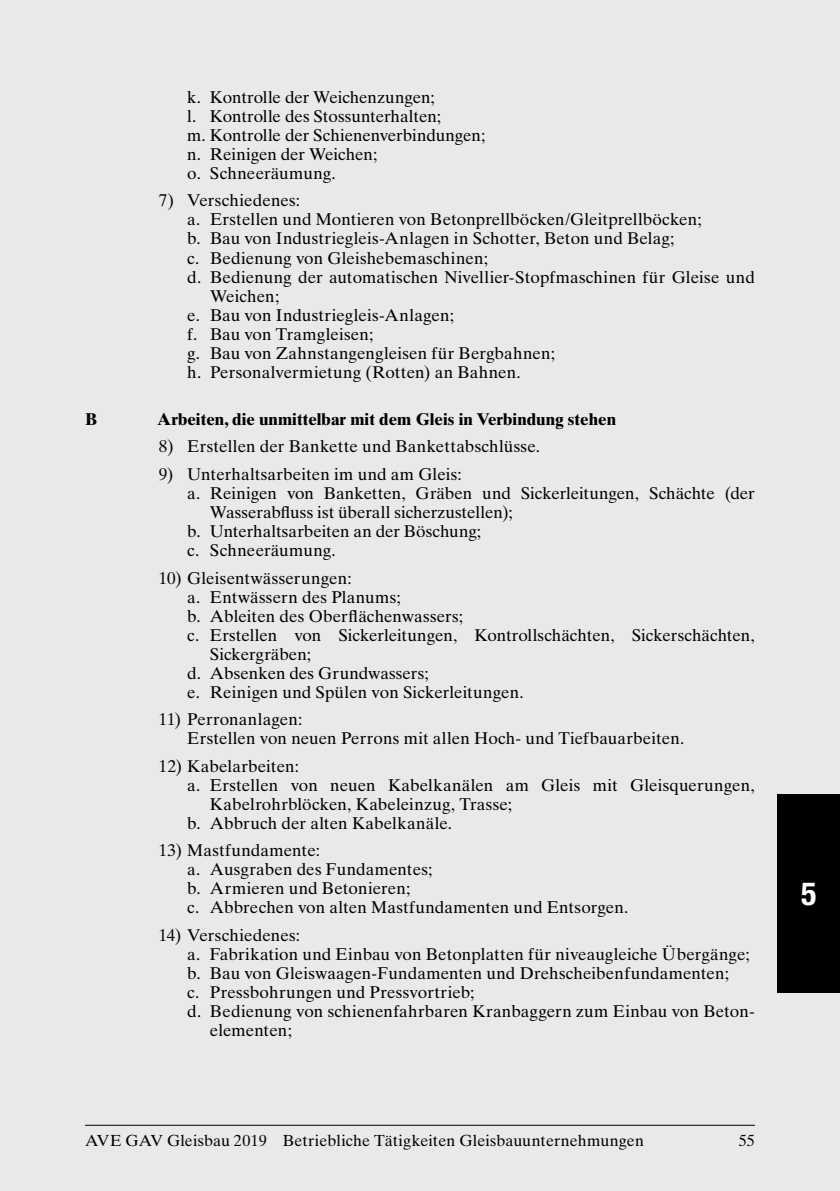
<style>
.page{position:relative;width:840px;height:1191px;background:#fff}
.page>*{position:absolute;margin:0;border:0;box-sizing:border-box;transform-origin:0 0}
.t1{font:700 condensed 32px "Helvetica Neue LT Std";color:#fff}
.t2{font:17px/19px "Times Ten LT Std";color:#000}
.t3{font:700 17px "Times Ten LT Std";color:#000}
.t4{font:16px "Times Ten LT Std";letter-spacing:.005em;color:#000}
</style>
<div class="page">
<div style="left:0;top:0;width:839px;height:1191px;background:#e9e9e9"></div>
<hr style="left:85px;top:1124px;width:669px;height:1px;background:#000">
<div style="left:777px;top:794px;width:62px;height:198px;background:#000"></div>
<p class="t2" style="left:187px;top:88px;width:299px">k. Kontrolle der Weichenzungen;<br>l. Kontrolle des Stossunterhalten;<br>m. Kontrolle der Schienenverbindungen; n. Reinigen der Weichen;<br>o. Schneeräumung.</p>
<p class="t2" style="left:159px;top:191px;width:143px">7) Verschiedenes:</p>
<p class="t2" style="left:187px;top:210px;width:515px">a. Erstellen und Montieren von Betonprellböcken/Gleitprellböcken;</p>
<p class="t2" style="left:187px;top:229px;width:488px">b. Bau von Industriegleis-Anlagen in Schotter, Beton und Belag;</p>
<p class="t2" style="left:187px;top:248px;width:302px">c. Bedienung von Gleishebemaschinen;</p>
<p class="t2" style="left:187px;top:267px;width:568px">d. Bedienung der automatischen Nivellier-Stopfmaschinen für Gleise und</p>
<p class="t2" style="left:210px;top:286px;width:71px">Weichen;</p>
<p class="t2" style="left:187px;top:305px;width:268px">e. Bau von Industriegleis-Anlagen;</p>
<p class="t2" style="left:187px;top:324px;width:187px">f. Bau von Tramgleisen;</p>
<p class="t2" style="left:187px;top:343px;width:369px">g. Bau von Zahnstangengleisen für Bergbahnen;</p>
<p class="t2" style="left:187px;top:362px;width:335px">h. Personalvermietung (Rotten) an Bahnen.</p>
<p class="t3" style="left:85px;top:409px;width:14px">B</p>
<p class="t3" style="left:157px;top:409px;width:460px">Arbeiten, die unmittelbar mit dem Gleis in Verbindung stehen</p>
<p class="t2" style="left:159px;top:437px;width:382px">8) Erstellen der Bankette und Bankettabschlüsse.</p>
<p class="t2" style="left:159px;top:464px;width:304px">9) Unterhaltsarbeiten im und am Gleis:</p>
<p class="t2" style="left:187px;top:483px;width:568px">a. Reinigen von Banketten, Gräben und Sickerleitungen, Schächte (der</p>
<p class="t2" style="left:210px;top:502px;width:304px">Wasserabfluss ist überall sicherzustellen);</p>
<p class="t2" style="left:187px;top:521px;width:295px">b. Unterhaltsarbeiten an der Böschung;</p>
<p class="t2" style="left:187px;top:540px;width:150px">c. Schneeräumung.</p>
<p class="t2" style="left:159px;top:568px;width:194px">10) Gleisentwässerungen:</p>
<p class="t2" style="left:187px;top:587px;width:215px">a. Entwässern des Planums;</p>
<p class="t2" style="left:187px;top:606px;width:277px">b. Ableiten des Oberflächenwassers;</p>
<p class="t2" style="left:187px;top:625px;width:568px">c. Erstellen von Sickerleitungen, Kontrollschächten, Sickerschächten,</p>
<p class="t2" style="left:210px;top:644px;width:103px">Sickergräben;</p>
<p class="t2" style="left:187px;top:663px;width:243px">d. Absenken des Grundwassers;</p>
<p class="t2" style="left:187px;top:682px;width:338px">e. Reinigen und Spülen von Sickerleitungen.</p>
<p class="t2" style="left:187px;top:710px;width:498px;text-indent:-28px">11) Perronanlagen:<br>Erstellen von neuen Perrons mit allen Hoch- und Tiefbauarbeiten.</p>
<p class="t2" style="left:159px;top:756px;width:142px">12) Kabelarbeiten:</p>
<p class="t2" style="left:187px;top:775px;width:568px">a. Erstellen von neuen Kabelkanälen am Gleis mit Gleisquerungen,</p>
<p class="t2" style="left:210px;top:794px;width:303px">Kabelrohrblöcken, Kabeleinzug, Trasse;</p>
<p class="t2" style="left:187px;top:813px;width:266px">b. Abbruch der alten Kabelkanäle.</p>
<p class="t2" style="left:187px;top:841px;width:442px;text-indent:-28px">13) Mastfundamente:<br>a. Ausgraben des Fundamentes;<br>b. Armieren und Betonieren;<br>c. Abbrechen von alten Mastfundamenten und Entsorgen.</p>
<p class="t2" style="left:159px;top:925px;width:143px">14) Verschiedenes:</p>
<p class="t2" style="left:187px;top:944px;width:563px">a. Fabrikation und Einbau von Betonplatten für niveaugleiche Übergänge;</p>
<p class="t2" style="left:187px;top:963px;width:543px">b. Bau von Gleiswaagen-Fundamenten und Drehscheibenfundamenten;</p>
<p class="t2" style="left:187px;top:982px;width:288px">c. Pressbohrungen und Pressvortrieb;</p>
<p class="t2" style="left:187px;top:1001px;width:568px">d. Bedienung von schienenfahrbaren Kranbaggern zum Einbau von Beton-</p>
<p class="t2" style="left:210px;top:1020px;width:83px">elementen;</p>
<p class="t4" style="left:85px;top:1130px;width:560px">AVE GAV Gleisbau 2019 Betriebliche Tätigkeiten Gleisbauunternehmungen</p>
<p class="t4" style="left:738px;top:1130px;width:17px">55</p>
<h1 class="t1" style="left:800px;top:874px;width:17px">5</h1>
</div>
